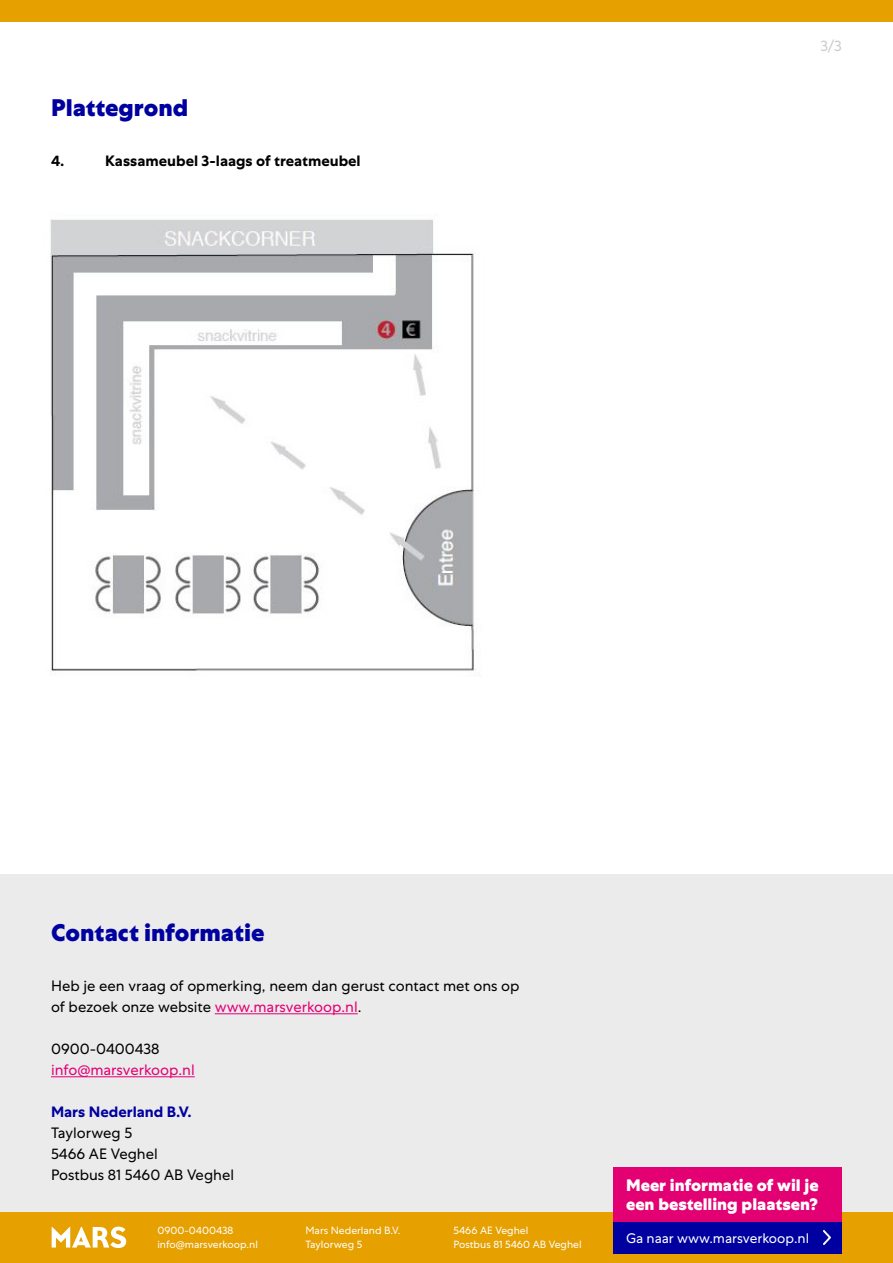
<style>
.page{position:relative;width:893px;height:1263px;background:#fff}
.page>*{position:absolute;margin:0;border:0;box-sizing:border-box;transform-origin:0 0}
.t1{font:800 24px "Mars Centra";color:#0000a0}
.t2{font:800 16.65px/19.4px "Mars Centra";color:#fff}
.t3{font:15px/21px "Mars Centra";color:#000}
.t4{font:700 15px "Mars Centra";color:#000}
.t5{font:15px "Mars Centra";color:#e30073}
.t6{font:700 15px "Mars Centra";color:#0000a0}
.t7{font:15px "Mars Centra";color:#ccc}
.t8{font:13.8px "Mars Centra";color:#fff}
.t9{font:10.5px/13.5px "Mars Centra";color:#fff}
.s1{color:#e30073}
</style>
<div class="page">
<div style="left:0;top:875px;width:893px;height:343px;background:#ebebeb"></div>
<hr style="left:215px;top:1013px;width:143px;height:1px;background:#e30073">
<hr style="left:51px;top:1076px;width:144px;height:1px;background:#e30073">
<img style="left:50px;top:219px;width:426px;height:452px">
<div style="left:0;top:0;width:893px;height:21px;background:#e6a000"></div>
<div style="left:0;top:1212px;width:893px;height:51px;background:#e6a000"></div>
<svg style="left:52px;top:1226px;width:75px;height:22px"></svg>
<div style="left:613px;top:1167px;width:229px;height:55px;background:#e30073"></div>
<div style="left:613px;top:1222px;width:229px;height:31px;background:#0000a0"></div>
<svg style="left:823px;top:1231px;width:8px;height:13px"></svg>
<h1 class="t1" style="left:51px;top:93px;width:139px">Plattegrond</h1>
<p class="t4" style="left:51px;top:151px;width:15px">4.</p>
<p class="t4" style="left:105px;top:151px;width:257px">Kassameubel 3-laags of treatmeubel</p>
<p class="t7" style="left:821px;top:37px;width:23px">3/3</p>
<h1 class="t1" style="left:51px;top:918px;width:215px">Contact informatie</h1>
<p class="t3" style="left:51px;top:975px;width:470px">Heb je een vraag of opmerking, neem dan gerust contact met ons op of bezoek onze website <span class="s1">www.marsverkoop.nl</span>.</p>
<p class="t3" style="left:51px;top:1038px;width:110px">0900-0400438</p>
<p class="t5" style="left:51px;top:1061px;width:145px">info@marsverkoop.nl</p>
<p class="t6" style="left:51px;top:1103px;width:142px">Mars Nederland B.V.</p>
<p class="t3" style="left:51px;top:1122px;width:185px">Taylorweg 5<br>5466 AE Veghel<br>Postbus 81 5460 AB Veghel</p>
<p class="t9" style="left:157px;top:1224px;width:102px">0900-0400438 info@marsverkoop.nl</p>
<p class="t9" style="left:305px;top:1224px;width:96px">Mars Nederland B.V.<br>Taylorweg 5</p>
<p class="t9" style="left:453px;top:1224px;width:130px">5466 AE Veghel<br>Postbus 81 5460 AB Veghel</p>
<p class="t2" style="left:626px;top:1176px;width:194px">Meer informatie of wil je een bestelling plaatsen?</p>
<p class="t8" style="left:626px;top:1230px;width:185px">Ga naar www.marsverkoop.nl</p>
</div>
